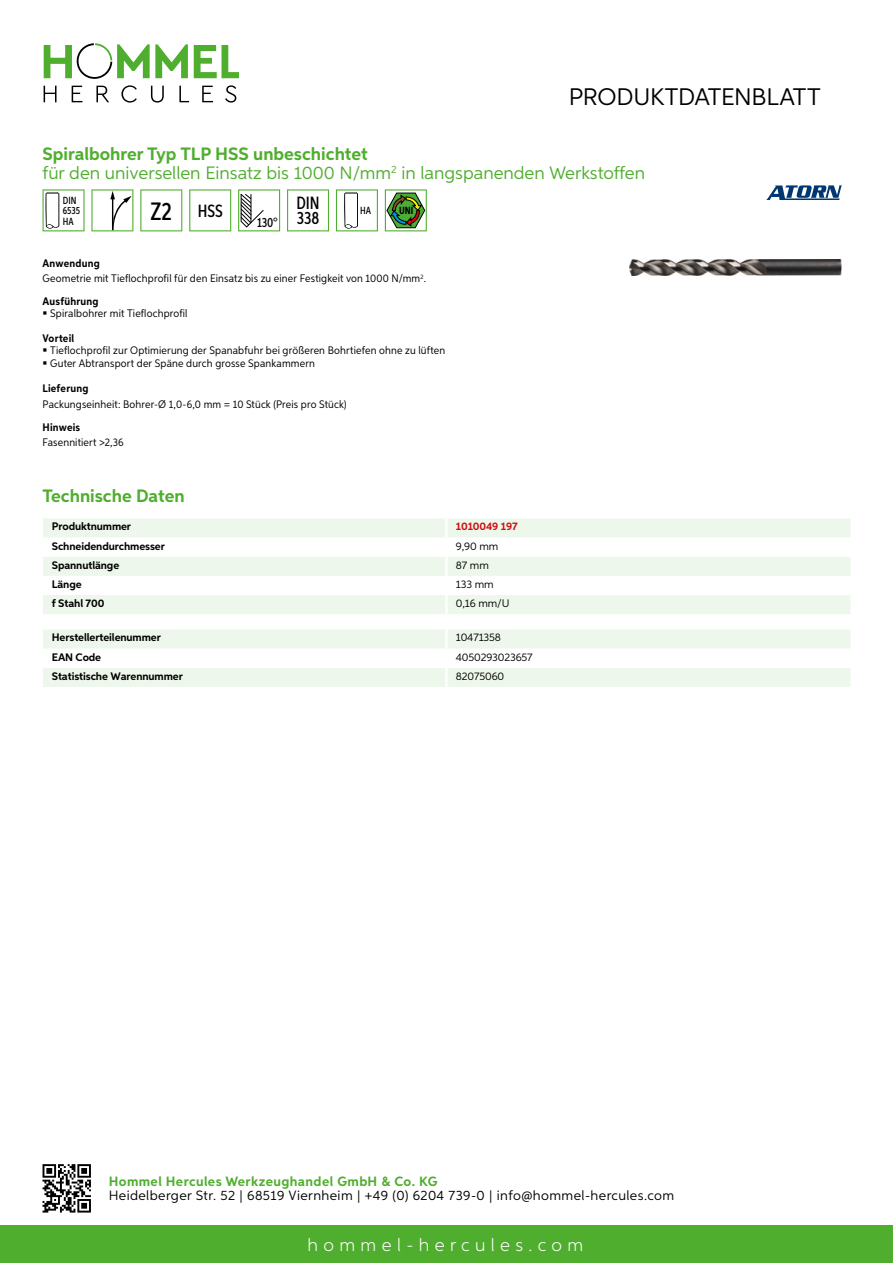
<style>
.page{position:relative;width:893px;height:1263px;background:#fff}
.page>*{position:absolute;margin:0;border:0;box-sizing:border-box;transform-origin:0 0}
.t1{font:24px "Aspira";letter-spacing:-.01em;color:#000}
.t2{font:18px/19.8px "Aspira";color:#50ae2f}
.t3{font:300 18px "Aspira";letter-spacing:.3em;color:#fff}
.t4{font:700 18px "Aspira";color:#50ae2f}
.t5{font:500 17.85px/14.9px "Aspira XX Nar";color:#000}
.t6{font:13.5px "Aspira";letter-spacing:.03em;color:#000}
.t7{font:700 13.5px "Aspira";letter-spacing:.03em;color:#50ae2f}
.t8{font:500 13.35px "Aspira XX Nar";color:#000}
.t9{font:10.95px/15.1px "Aspira Nar";letter-spacing:.015em;color:#000}
.t10{font:700 10.95px "Aspira";letter-spacing:-.01em;color:#000}
.t11{font:10.95px "Aspira";letter-spacing:-.01em;color:#000}
.t12{font:700 10.95px "Aspira Nar";letter-spacing:.02em;color:#000}
.t13{font:700 10.95px "Aspira";letter-spacing:-.01em;color:#cd1013}
.t14{font:500 10.35px/10.4px "Aspira XX Nar";color:#000}
.t15{font:700 10.35px "Aspira XX Nar";color:#000}
.s1{font-weight:700}
.s2{font-size:25.2px}
</style>
<div class="page">
<div style="left:0;top:1226px;width:893px;height:37px;background:#50ae2f"></div>
<svg style="left:43px;top:1164px;width:48px;height:48px"></svg>
<svg style="left:194px;top:45px;width:45px;height:33px"></svg>
<svg style="left:44px;top:43px;width:144px;height:36px"></svg>
<svg style="left:44px;top:86px;width:13px;height:16px"></svg>
<svg style="left:72px;top:86px;width:10px;height:16px"></svg>
<svg style="left:96px;top:86px;width:13px;height:16px"></svg>
<svg style="left:121px;top:85px;width:16px;height:18px"></svg>
<svg style="left:151px;top:86px;width:13px;height:17px"></svg>
<svg style="left:179px;top:86px;width:10px;height:16px"></svg>
<svg style="left:202px;top:86px;width:11px;height:16px"></svg>
<svg style="left:225px;top:85px;width:11px;height:18px"></svg>
<div style="left:43px;top:518px;width:807px;height:96px;background:#eef7eb"></div>
<svg style="left:43px;top:538px;width:807px;height:57px"></svg>
<hr style="left:445px;top:518px;width:3px;height:20px;background:#fff">
<hr style="left:445px;top:538px;width:3px;height:19px;background:#fff">
<hr style="left:445px;top:557px;width:3px;height:19px;background:#fff">
<hr style="left:445px;top:576px;width:3px;height:19px;background:#fff">
<hr style="left:445px;top:595px;width:3px;height:19px;background:#fff">
<svg style="left:43px;top:630px;width:807px;height:57px"></svg>
<hr style="left:445px;top:668px;width:3px;height:19px;background:#fff">
<svg style="left:43px;top:189px;width:42px;height:42px"></svg>
<svg style="left:91px;top:189px;width:42px;height:42px"></svg>
<svg style="left:140px;top:189px;width:42px;height:42px"></svg>
<svg style="left:189px;top:189px;width:42px;height:42px"></svg>
<svg style="left:238px;top:189px;width:42px;height:42px"></svg>
<svg style="left:287px;top:189px;width:42px;height:42px"></svg>
<svg style="left:336px;top:189px;width:42px;height:42px"></svg>
<svg style="left:385px;top:189px;width:42px;height:42px"></svg>
<img style="left:629px;top:259px;width:213px;height:16px">
<svg style="left:766px;top:185px;width:76px;height:15px"></svg>
<h1 class="t1" style="left:569px;top:82px;width:253px">Produktdatenblatt</h1>
<h2 class="t2" style="left:43px;top:143px;width:604px"><span class="s1">Spiralbohrer Typ TLP HSS unbeschichtet<br></span>für den universellen Einsatz bis 1000 N/mm<sup>2</sup> in langspanenden Werkstoffen</h2>
<p class="t14" style="left:63px;top:195px;width:19px">DIN<br>6535<br>HA</p>
<h3 class="t5" style="left:151px;top:203px;width:74px"><span class="s2">Z2</span> HSS</h3>
<p class="t8" style="left:257px;top:215px;width:22px">130°</p>
<h3 class="t5" style="left:296px;top:196px;width:25px">DIN<br>338</h3>
<p class="t14" style="left:360px;top:205px;width:12px">HA</p>
<p class="t15" style="left:399px;top:205px;width:16px">UNI</p>
<p class="t9" style="left:43px;top:256px;width:385px"><span class="s1">Anwendung<br></span>Geometrie mit Tieflochprofil für den Einsatz bis zu einer Festigkeit von 1000 N/mm<sup>2</sup>.</p>
<p class="t12" style="left:43px;top:294px;width:58px">Ausführung</p>
<p class="t9" style="left:50px;top:306px;width:139px">Spiralbohrer mit Tieflochprofil</p>
<p class="t12" style="left:43px;top:331px;width:33px">Vorteil</p>
<p class="t9" style="left:50px;top:344px;width:396px;line-height:12.8px">Tieflochprofil zur Optimierung der Spanabfuhr bei größeren Bohrtiefen ohne zu lüften<br>Guter Abtransport der Späne durch grosse Spankammern</p>
<p class="t12" style="left:43px;top:382px;width:47px">Lieferung</p>
<p class="t9" style="left:43px;top:396px;width:306px">Packungseinheit: Bohrer-Ø 1,0-6,0 mm = 10 Stück (Preis pro Stück)</p>
<p class="t12" style="left:43px;top:420px;width:39px">Hinweis</p>
<p class="t9" style="left:43px;top:434px;width:83px">Fasennitiert &gt;2,36</p>
<h2 class="t4" style="left:43px;top:484px;width:144px">Technische Daten</h2>
<p class="t10" style="left:52px;top:520px;width:81px">Produktnummer</p>
<p class="t13" style="left:456px;top:520px;width:63px">1010049 197</p>
<p class="t10" style="left:52px;top:539px;width:115px">Schneidendurchmesser</p>
<p class="t11" style="left:456px;top:539px;width:44px">9,90 mm</p>
<p class="t10" style="left:52px;top:558px;width:69px">Spannutlänge</p>
<p class="t11" style="left:456px;top:558px;width:35px">87 mm</p>
<p class="t10" style="left:52px;top:577px;width:31px">Länge</p>
<p class="t11" style="left:456px;top:577px;width:39px">133 mm</p>
<p class="t10" style="left:52px;top:596px;width:54px">f Stahl 700</p>
<p class="t11" style="left:456px;top:596px;width:53px">0,16 mm/U</p>
<p class="t10" style="left:52px;top:631px;width:111px">Herstellerteilenummer</p>
<p class="t11" style="left:456px;top:631px;width:47px">10471358</p>
<p class="t10" style="left:52px;top:650px;width:51px">EAN Code</p>
<p class="t11" style="left:456px;top:650px;width:78px">4050293023657</p>
<p class="t10" style="left:52px;top:669px;width:132px">Statistische Warennummer</p>
<p class="t11" style="left:456px;top:669px;width:50px">82075060</p>
<p class="t7" style="left:109px;top:1172px;width:330px">Hommel Hercules Werkzeughandel GmbH &amp; Co. KG</p>
<p class="t6" style="left:109px;top:1187px;width:567px">Heidelberger Str. 52 | 68519 Viernheim | +49 (0) 6204 739-0 | info@hommel-hercules.com</p>
<h2 class="t3" style="left:307px;top:1234px;width:277px">hommel-hercules.com</h2>
</div>
